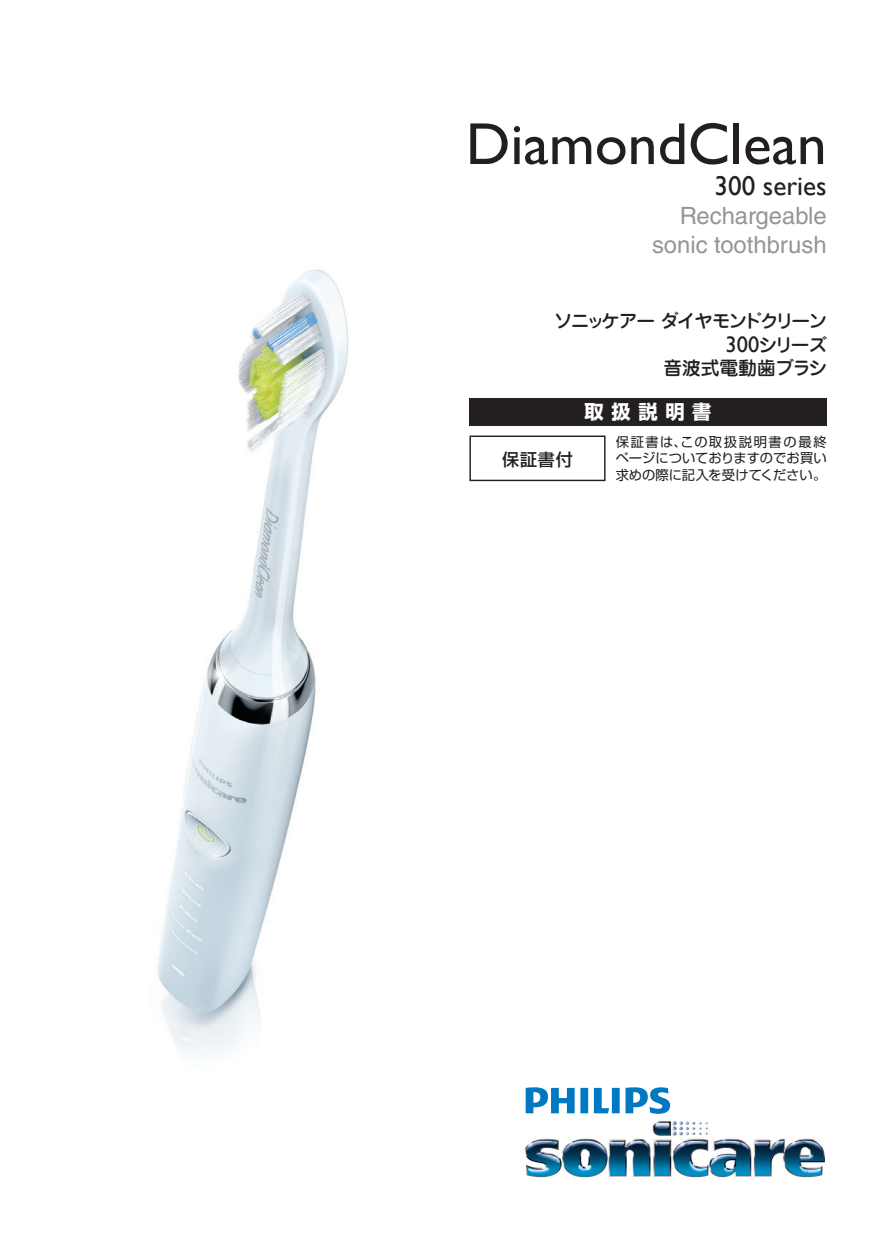
<style>
.page{position:relative;width:893px;height:1259px;background:#fff}
.page>*{position:absolute;margin:0;border:0;box-sizing:border-box;transform-origin:0 0}
.t1{font:59.4px "Gill Sans Alt One WGL";color:#231f20}
.t2{font:27.3px "Gill Sans Alt One WGL";color:#231f20}
.t3{font:23.7px/28.8px "Helvetica LT Std";color:#939598;text-align:right}
.t4{font:19.2px "Shin Go Pro Bold 90 pv RKSJ H";letter-spacing:.4em;color:#fff}
.t5{font:18.6px/23.7px "Jun 34 Pro Medium 90 pv RKSJ H";letter-spacing:-.09em;color:#231f20;text-align:right}
.t6{font:17.1px "Shin Go Pro Medium 90 pv RKSJ H";color:#231f20}
.t7{font:13.2px/16.2px "Shin Go Pro Regular 90 pv RKSJ H";letter-spacing:.005em;color:#231f20;text-align:justify}
.s1{font-family:"Gill Sans Alt One WGL";font-size:22.5px}
</style>
<div class="page">
<img style="left:157px;top:269px;width:192px;height:784px">
<div style="left:469px;top:398px;width:358px;height:27px;background:#231f20"></div>
<div style="left:469px;top:435px;width:136px;height:46px;border:1px solid #231f20"></div>
<img style="left:525px;top:1120px;width:300px;height:58px">
<svg style="left:526px;top:1087px;width:144px;height:26px"></svg>
<h1 class="t1" style="left:466px;top:109px;width:362px">DiamondClean</h1>
<h2 class="t2" style="left:714px;top:169px;width:114px">300 series</h2>
<h3 class="t3" style="left:652px;top:203px;width:176px">Rechargeable sonic toothbrush</h3>
<h3 class="t5" style="left:554px;top:311px;width:275px">ソニッケアーダイヤモンドクリーン<br><span class="s1">300</span>シリーズ<br>音波式電動歯ブラシ</h3>
<p class="t6" style="left:502px;top:453px;width:72px">保証書付</p>
<h3 class="t4" style="left:585px;top:404px;width:128px">取扱説明書</h3>
<p class="t7" style="left:616px;top:436px;width:212px">保証書は、この取扱説明書の最終ページについておりますのでお買い求めの際に記入を受けてください。</p>
</div>
